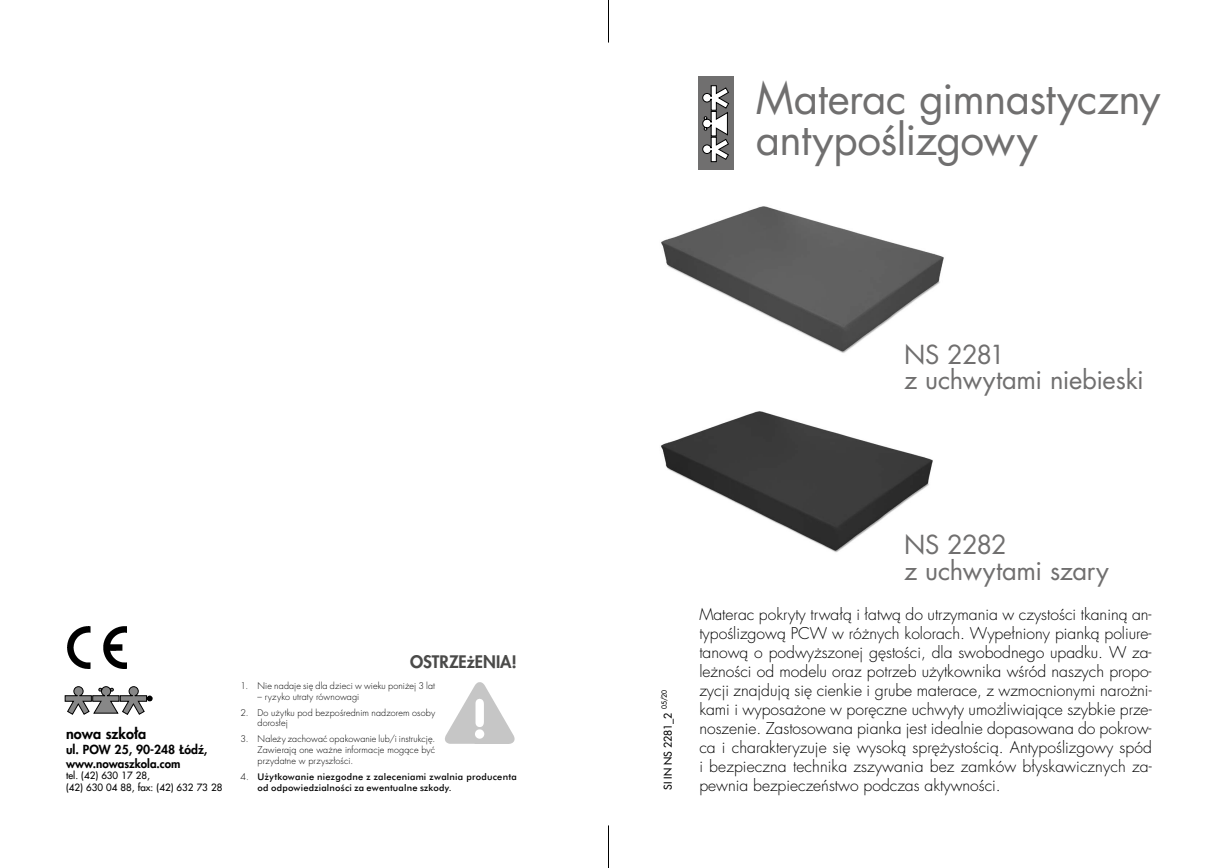
<style>
.page{position:relative;width:1217px;height:868px;background:#fff}
.page>*{position:absolute;margin:0;border:0;box-sizing:border-box;transform-origin:0 0}
.t1{font:42.3px/40.5px "Futura LTS Book";letter-spacing:-.015em;color:#706f6f}
.t2{font:25.5px/25.5px "Futura LTS Book";letter-spacing:-.015em;color:#706f6f}
.t3{font:800 16.8px "Futura LTS";letter-spacing:-.005em;color:#4a4a49}
.t4{font:300 15.75px/18.9px "Futura LTS";color:#000;text-align:justify}
.t5{font:800 14.4px "Futura LTS";color:#000}
.t6{font:800 12.15px "Futura LTS";color:#000}
.t7{font:800 11.55px "Futura LTS";color:#000}
.t8{font:10.5px "Futura LTS";color:#000}
.t9{font:9.75px/11.7px "Futura LTS";color:#000}
.t10{font:300 9px/10.8px "Futura LTS";letter-spacing:.015em;color:#000}
.t11{font:500 9px/10.8px "Ravi Futura";letter-spacing:.025em;color:#000}
.t12{font:6.9px "Futura LTS";color:#000}
.s1{font-family:"Futura LTS";font-weight:300}
</style>
<div class="page">
<img style="left:661px;top:206px;width:283px;height:147px">
<img style="left:661px;top:411px;width:272px;height:141px">
<hr style="left:608px;top:0;width:1px;height:43px;background:#000">
<hr style="left:608px;top:825px;width:1px;height:42px;background:#000">
<div style="left:697px;top:77px;width:36px;height:93px;background:#706f6f"></div>
<svg style="left:702px;top:85px;width:26px;height:77px"></svg>
<img style="left:67px;top:626px;width:59px;height:42px">
<img style="left:445px;top:682px;width:70px;height:62px">
<svg style="left:65px;top:686px;width:87px;height:28px"></svg>
<p class="t5" style="left:66px;top:724px;width:82px">nowa szko³a</p>
<p class="t6" style="left:66px;top:741px;width:143px">ul. POW 25, 90-248 £ódŸ,</p>
<p class="t7" style="left:66px;top:755px;width:116px">www.nowaszkola.com</p>
<p class="t9" style="left:66px;top:769px;width:158px">tel. (42) 630 17 28,<br>(42) 630 04 88, fax: (42) 632 73 28</p>
<p class="t3" style="left:410px;top:650px;width:108px">OSTRZE¿ENIA!</p>
<p class="t10" style="left:240px;top:680px;width:196px">1. Nie nadaje siê dla dzieci w wieku poni¿ej 3 lat</p>
<p class="t10" style="left:257px;top:691px;width:103px">– ryzyko utraty równowagi</p>
<p class="t10" style="left:257px;top:707px;width:179px;text-indent:-17px">2. Do u¿ytku pod bezpoœrednim nadzorem osoby doros³ej</p>
<p class="t10" style="left:257px;top:733px;width:179px;text-align:justify;text-indent:-17px">3. Nale¿y zachowaæ opakowanie lub/i instrukcjê.<br>Zawieraj¹ one wa¿ne informacje mog¹ce byæ przydatne w przysz³oœci.</p>
<p class="t11" style="left:257px;top:771px;width:260px;text-indent:-17px"><span class="s1">4.</span> U¿yt-ko-wa-nie nie-zgod-ne z za-le-ce-nia-mi zwal-nia pro-du-cen-ta od od-po-wie-dzial-no-œci za ewen-tu-al-ne szko-dy.</p>
<h1 class="t1" style="left:755px;top:79px;width:406px">Materac gimnastyczny antypoślizgowy</h1>
<h2 class="t2" style="left:903px;top:342px;width:241px">NS 2281<br>z uchwytami niebieski</h2>
<p class="t12" style="left:659px;top:709px;width:21px;rotate:-90deg">05/20</p>
<p class="t8" style="left:660px;top:789px;width:79px;rotate:-90deg">SI IN NS 2281_2</p>
<h2 class="t2" style="left:903px;top:532px;width:206px">NS 2282<br>z uchwytami szary</h2>
<p class="t4" style="left:699px;top:605px;width:454px">Materac pokryty trwałą i łatwą do utrzymania w czystości tkaniną an&shy;typoślizgową PCW w różnych kolorach. Wypełniony pianką poliure&shy;tanową o podwyższonej gęstości, dla swobodnego upadku. W za&shy;leżności od modelu oraz potrzeb użytkownika wśród naszych propo&shy;zycji znajdują się cienkie i grube materace, z wzmocnionymi narożni&shy;kami i wyposażone w poręczne uchwyty umożliwiające szybkie prze&shy;noszenie. Zastosowana pianka jest idealnie dopasowana do pokrow&shy;ca i charakteryzuje się wysoką sprężystością. Antypoślizgowy spód i bezpieczna technika zszywania bez zamków błyskawicznych za&shy;pewnia bezpieczeństwo podczas aktywności.</p>
</div>
